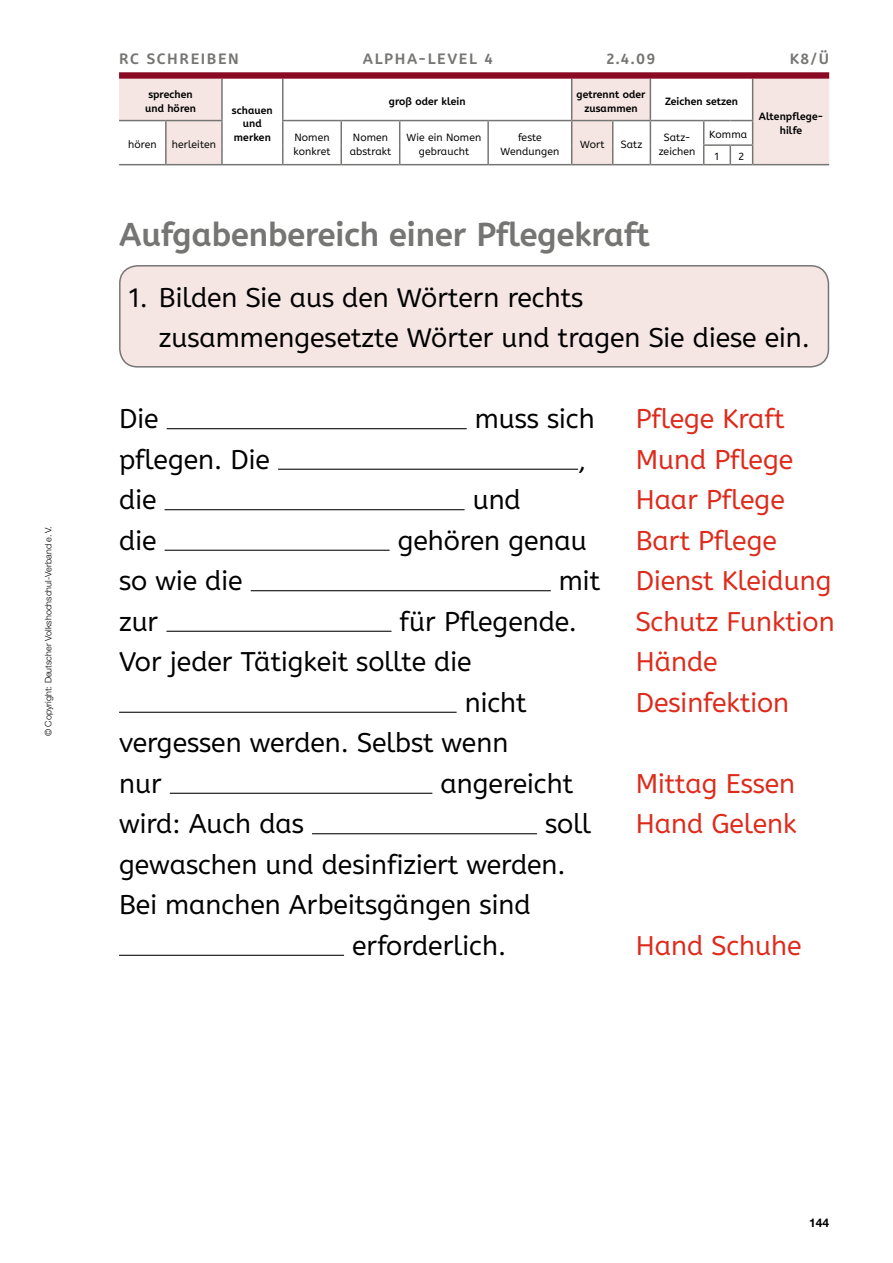
<style>
.page{position:relative;width:893px;height:1263px;background:#fff}
.page>*{position:absolute;margin:0;border:0;box-sizing:border-box;transform-origin:0 0}
.t1{font:700 33px "A Be Zeh EDU";color:#757574}
.t2{font:27px/40.5px "A Be Zeh EDU";color:#000}
.t3{font:27px/40.5px "A Be Zeh EDU";color:#dd2a1b}
.t4{font:700 15px "A Be Zeh EDU";letter-spacing:.11em;color:#757574}
.t5{font:700 12px "Helvetica Neue LT Pro";color:#000}
.t6{font:10.5px/13.5px "A Be Zeh EDU";letter-spacing:.01em;color:#000}
.t7{font:700 10.5px/13.5px "A Be Zeh EDU";letter-spacing:.01em;color:#000;text-align:center}
.t8{font:300 9px "Helvetica Neue LT Pro";letter-spacing:.005em;color:#000}
</style>
<div class="page">
<svg style="left:119px;top:79px;width:710px;height:85px"></svg>
<hr style="left:613px;top:164px;width:37px;height:1px;background:#757574">
<hr style="left:753px;top:164px;width:76px;height:1px;background:#757574">
<hr style="left:650px;top:164px;width:54px;height:1px;background:#757574">
<hr style="left:488px;top:120px;width:84px;height:1px;background:#757574">
<hr style="left:119px;top:164px;width:47px;height:1px;background:#757574">
<hr style="left:222px;top:164px;width:61px;height:1px;background:#757574">
<hr style="left:283px;top:164px;width:58px;height:1px;background:#757574">
<hr style="left:341px;top:164px;width:59px;height:1px;background:#757574">
<hr style="left:400px;top:164px;width:88px;height:1px;background:#757574">
<hr style="left:488px;top:164px;width:84px;height:1px;background:#757574">
<hr style="left:752px;top:79px;width:1px;height:41px;background:#757574">
<hr style="left:650px;top:120px;width:54px;height:1px;background:#757574">
<svg style="left:703px;top:120px;width:50px;height:45px"></svg>
<hr style="left:165px;top:121px;width:2px;height:24px;background:#757574">
<hr style="left:221px;top:121px;width:2px;height:24px;background:#757574">
<svg style="left:165px;top:145px;width:2px;height:19px"></svg>
<svg style="left:221px;top:145px;width:2px;height:19px"></svg>
<hr style="left:166px;top:164px;width:56px;height:1px;background:#757574">
<svg style="left:571px;top:121px;width:1px;height:43px"></svg>
<svg style="left:612px;top:121px;width:1px;height:43px"></svg>
<hr style="left:572px;top:164px;width:41px;height:1px;background:#757574">
<hr style="left:571px;top:79px;width:1px;height:41px;background:#757574">
<hr style="left:650px;top:79px;width:1px;height:41px;background:#757574">
<hr style="left:572px;top:120px;width:41px;height:1px;background:#757574">
<hr style="left:613px;top:120px;width:37px;height:1px;background:#757574">
<hr style="left:221px;top:79px;width:2px;height:41px;background:#757574">
<hr style="left:282px;top:79px;width:1px;height:41px;background:#757574">
<hr style="left:119px;top:120px;width:47px;height:1px;background:#757574">
<hr style="left:166px;top:120px;width:57px;height:1px;background:#757574">
<hr style="left:282px;top:120px;width:59px;height:1px;background:#757574">
<svg style="left:282px;top:121px;width:1px;height:43px"></svg>
<hr style="left:400px;top:120px;width:88px;height:1px;background:#757574">
<hr style="left:487px;top:121px;width:2px;height:24px;background:#757574">
<svg style="left:487px;top:145px;width:2px;height:19px"></svg>
<svg style="left:650px;top:121px;width:1px;height:43px"></svg>
<hr style="left:341px;top:120px;width:59px;height:1px;background:#757574">
<hr style="left:340px;top:121px;width:2px;height:24px;background:#757574">
<svg style="left:340px;top:145px;width:2px;height:19px"></svg>
<svg style="left:399px;top:121px;width:1px;height:43px"></svg>
<div style="left:119px;top:72px;width:710px;height:7px;background:#8b0a23"></div>
<hr style="left:167px;top:428px;width:300px;height:1px;background:#000">
<hr style="left:278px;top:469px;width:300px;height:1px;background:#000">
<hr style="left:165px;top:509px;width:300px;height:1px;background:#000">
<hr style="left:165px;top:550px;width:225px;height:1px;background:#000">
<hr style="left:251px;top:590px;width:300px;height:1px;background:#000">
<hr style="left:166px;top:631px;width:225px;height:1px;background:#000">
<hr style="left:119px;top:712px;width:338px;height:1px;background:#000">
<hr style="left:170px;top:793px;width:262px;height:1px;background:#000">
<hr style="left:312px;top:833px;width:225px;height:1px;background:#000">
<hr style="left:119px;top:955px;width:225px;height:1px;background:#000">
<div style="left:120px;top:266px;width:708px;height:101px;background:#f5e6e3;border-radius:18px"></div>
<div style="left:119px;top:265px;width:710px;height:103px;border:1px solid #757574;border-radius:18px"></div>
<p class="t8" style="left:43px;top:736px;width:211px;rotate:-90deg">© Copyright: Deutscher Volkshochschul-Verband e.V.</p>
<p class="t4" style="left:119px;top:49px;width:121px">RC SCHREIBEN</p>
<p class="t4" style="left:363px;top:49px;width:131px">ALPHA-LEVEL 4</p>
<p class="t4" style="left:607px;top:49px;width:50px">2.4.09</p>
<p class="t4" style="left:790px;top:49px;width:41px">K8/Ü</p>
<p class="t7" style="left:145px;top:88px;width:52px">sprechen und hören</p>
<p class="t7" style="left:389px;top:95px;width:78px">groß oder klein</p>
<p class="t7" style="left:576px;top:88px;width:71px">getrennt oder zusammen</p>
<p class="t7" style="left:665px;top:95px;width:74px">Zeichen setzen</p>
<p class="t7" style="left:232px;top:103px;width:42px">schauen und merken</p>
<p class="t6" style="left:128px;top:138px;width:30px">hören</p>
<p class="t6" style="left:172px;top:138px;width:46px">herleiten</p>
<p class="t6" style="left:294px;top:131px;width:38px">Nomen konkret</p>
<p class="t6" style="left:350px;top:131px;width:43px">Nomen abstrakt</p>
<p class="t6" style="left:407px;top:131px;width:76px;text-align:center">Wie ein Nomen gebraucht</p>
<p class="t6" style="left:500px;top:131px;width:60px;text-align:center">feste<br>Wendungen</p>
<p class="t6" style="left:580px;top:138px;width:26px">Wort</p>
<p class="t6" style="left:621px;top:138px;width:23px">Satz</p>
<p class="t6" style="left:659px;top:131px;width:38px;text-align:center">Satz&shy;zeichen</p>
<p class="t6" style="left:715px;top:124px;width:34px;line-height:22px;text-indent:-6px">Komma<br>1</p>
<p class="t6" style="left:739px;top:150px;width:7px">2</p>
<p class="t7" style="left:759px;top:110px;width:66px">Altenpflege&shy;hilfe</p>
<p class="t1" style="left:119px;top:213px;width:532px">Aufgabenbereich einer Pflegekraft</p>
<p class="t2" style="left:159px;top:277px;width:653px;text-indent:-30px">1. Bilden Sie aus den Wörtern rechts zusammengesetzte Wörter und tragen Sie diese ein.</p>
<p class="t2" style="left:119px;top:399px;width:41px">Die</p>
<p class="t2" style="left:475px;top:399px;width:121px">muss sich</p>
<p class="t2" style="left:119px;top:439px;width:152px">pflegen. Die</p>
<p class="t2" style="left:578px;top:439px;width:10px">,</p>
<p class="t2" style="left:119px;top:480px;width:39px">die</p>
<p class="t2" style="left:473px;top:480px;width:50px">und</p>
<p class="t2" style="left:119px;top:520px;width:39px">die</p>
<p class="t2" style="left:398px;top:520px;width:191px">gehören genau</p>
<p class="t2" style="left:119px;top:561px;width:125px">so wie die</p>
<p class="t2" style="left:559px;top:561px;width:43px">mit</p>
<p class="t2" style="left:119px;top:601px;width:41px">zur</p>
<p class="t2" style="left:400px;top:601px;width:179px">für Pflegende.</p>
<p class="t2" style="left:119px;top:642px;width:354px">Vor jeder Tätigkeit sollte die</p>
<p class="t2" style="left:465px;top:682px;width:63px">nicht</p>
<p class="t2" style="left:119px;top:723px;width:391px">vergessen werden. Selbst wenn</p>
<p class="t2" style="left:119px;top:763px;width:44px">nur</p>
<p class="t2" style="left:440px;top:763px;width:134px">angereicht</p>
<p class="t2" style="left:119px;top:804px;width:186px">wird: Auch das</p>
<p class="t2" style="left:545px;top:804px;width:47px">soll</p>
<p class="t2" style="left:119px;top:844px;width:448px">gewaschen und desinfiziert werden.</p>
<p class="t2" style="left:119px;top:885px;width:413px">Bei manchen Arbeitsgängen sind</p>
<p class="t2" style="left:352px;top:925px;width:155px">erforderlich.</p>
<p class="t3" style="left:636px;top:399px;width:200px">Pflege Kraft<br>Mund Pflege<br>Haar Pflege<br>Bart Pflege<br>Dienst Kleidung<br>Schutz Funktion<br>Hände<br>Desinfektion</p>
<p class="t3" style="left:636px;top:763px;width:162px">Mittag Essen<br>Hand Gelenk</p>
<p class="t3" style="left:636px;top:925px;width:167px">Hand Schuhe</p>
<p class="t5" style="left:809px;top:1215px;width:22px">144</p>
</div>
